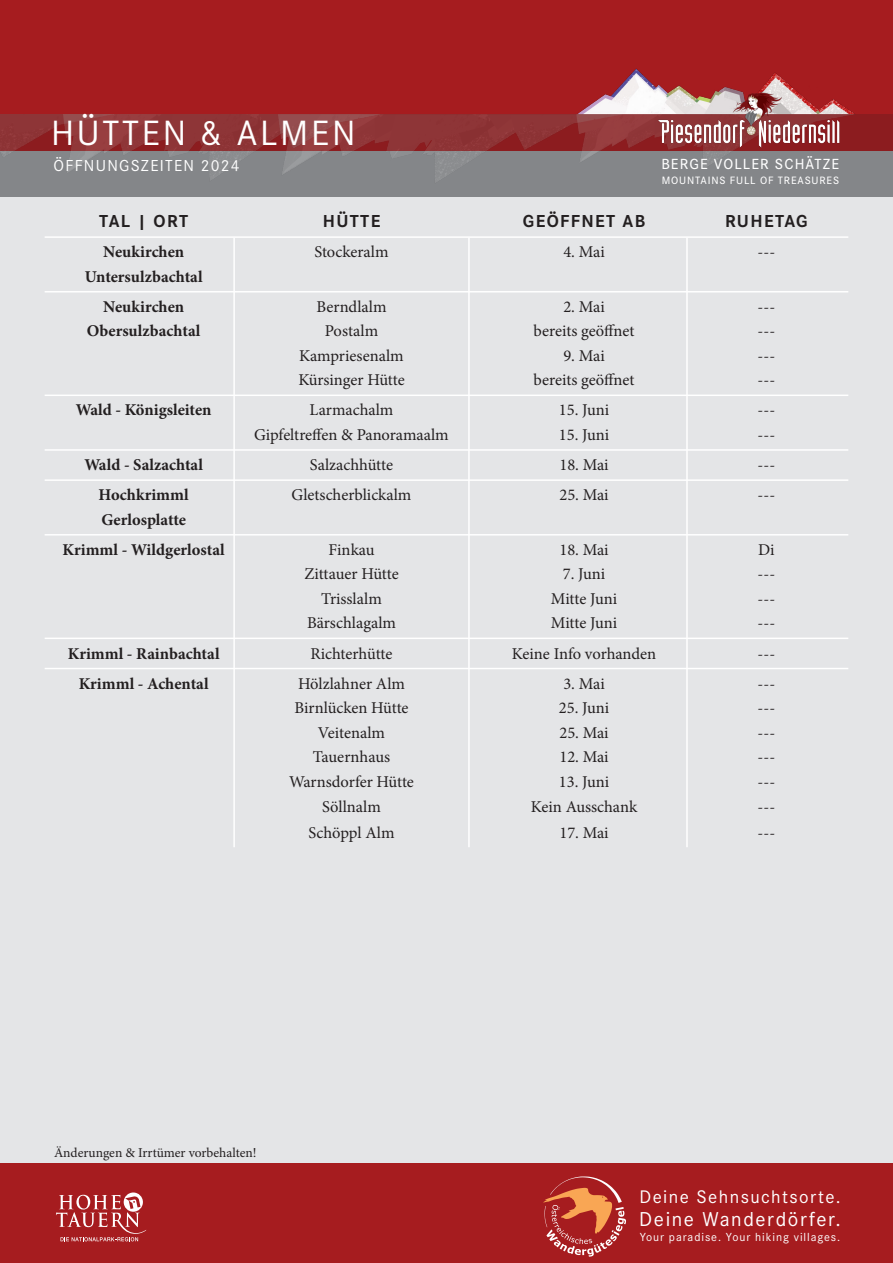
<style>
.page{position:relative;width:893px;height:1263px;background:#fff}
.page>*{position:absolute;margin:0;border:0;box-sizing:border-box;transform-origin:0 0}
.t1{font:36.45px "Corporate S Pro";letter-spacing:.075em;color:#fff}
.t2{font:20.85px "Corporate S Pro";letter-spacing:.075em;color:#fff}
.t3{font:18.9px "Corporate S Pro";letter-spacing:.075em;color:#fff}
.t4{font:700 18px "Corporate S Pro";letter-spacing:.075em;color:#231f20}
.t5{font:16.5px "Minion Pro";letter-spacing:-.005em;color:#231f20}
.t6{font:700 16.5px "Minion Pro";color:#231f20}
.t7{font:16.5px "Corporate S Pro";letter-spacing:.075em;color:#fff}
.t8{font:500 15.15px "Corporate S Pro";letter-spacing:.075em;color:#fff}
.t9{font:13.5px "Minion Pro";color:#231f20}
.t10{font:12.15px "Corporate S Pro";letter-spacing:.075em;color:#fff}
.t11{font:500 11.1px "Corporate S Pro";letter-spacing:.075em;color:#fff}
</style>
<div class="page">
<div style="left:0;top:1163px;width:893px;height:100px;background:#a61c1f"></div>
<svg style="left:543px;top:1176px;width:83px;height:80px"></svg>
<svg style="left:56px;top:1192px;width:90px;height:49px"></svg>
<div style="left:1px;top:196px;width:892px;height:967px;background:#e4e5e7"></div>
<hr style="left:468px;top:238px;width:2px;height:609px;background:#fff">
<hr style="left:686px;top:238px;width:2px;height:609px;background:#fff">
<hr style="left:233px;top:238px;width:2px;height:609px;background:#fff">
<hr style="left:45px;top:236px;width:803px;height:2px;background:#fff">
<hr style="left:45px;top:449px;width:803px;height:2px;background:#fff">
<hr style="left:45px;top:479px;width:803px;height:2px;background:#fff">
<hr style="left:45px;top:638px;width:803px;height:1px;background:#fff">
<div style="left:0;top:0;width:893px;height:150px;background:#a61c1f"></div>
<img style="left:387px;top:68px;width:477px;height:129px">
<img style="left:0;top:151px;width:387px;height:59px">
<svg style="left:0;top:114px;width:893px;height:37px;background:#8f3234"></svg>
<img style="left:656px;top:68px;width:186px;height:83px">
<div style="left:848px;top:151px;width:45px;height:45px;background:#848689"></div>
<hr style="left:45px;top:291px;width:803px;height:1px;background:#fff">
<hr style="left:45px;top:395px;width:803px;height:1px;background:#fff">
<hr style="left:45px;top:534px;width:803px;height:1px;background:#fff">
<hr style="left:45px;top:668px;width:803px;height:1px;background:#fff">
<p class="t1" style="left:51px;top:106px;width:306px">HÜTTEN &amp; ALMEN</p>
<p class="t7" style="left:54px;top:154px;width:188px">ÖFFNUNGSZEITEN 2024</p>
<p class="t8" style="left:661px;top:152px;width:179px">BERGE VOLLER SCHÄTZE</p>
<p class="t11" style="left:662px;top:172px;width:179px">MOUNTAINS FULL OF TREASURES</p>
<p class="t4" style="left:99px;top:207px;width:90px">TAL | ORT</p>
<p class="t6" style="left:103px;top:240px;width:82px">Neukirchen</p>
<p class="t6" style="left:85px;top:265px;width:119px">Untersulzbachtal</p>
<p class="t4" style="left:323px;top:207px;width:59px">HÜTTE</p>
<p class="t5" style="left:314px;top:241px;width:76px">Stockeralm</p>
<p class="t4" style="left:523px;top:207px;width:124px">GEÖFFNET AB</p>
<p class="t5" style="left:563px;top:241px;width:43px">4. Mai</p>
<p class="t4" style="left:725px;top:207px;width:84px">RUHETAG</p>
<p class="t5" style="left:758px;top:241px;width:19px">---</p>
<p class="t6" style="left:103px;top:295px;width:82px">Neukirchen</p>
<p class="t6" style="left:87px;top:319px;width:115px">Obersulzbachtal</p>
<p class="t5" style="left:316px;top:296px;width:72px">Berndlalm</p>
<p class="t5" style="left:325px;top:320px;width:55px">Postalm</p>
<p class="t5" style="left:299px;top:344px;width:106px">Kampriesenalm</p>
<p class="t5" style="left:298px;top:369px;width:108px">Kürsinger Hütte</p>
<p class="t5" style="left:563px;top:296px;width:43px">2. Mai</p>
<p class="t5" style="left:534px;top:320px;width:102px">bereits geöffnet</p>
<p class="t5" style="left:563px;top:344px;width:43px">9. Mai</p>
<p class="t5" style="left:534px;top:369px;width:102px">bereits geöffnet</p>
<p class="t5" style="left:758px;top:296px;width:19px">---</p>
<p class="t5" style="left:758px;top:320px;width:19px">---</p>
<p class="t5" style="left:758px;top:344px;width:19px">---</p>
<p class="t5" style="left:758px;top:369px;width:19px">---</p>
<p class="t6" style="left:76px;top:399px;width:137px">Wald - Königsleiten</p>
<p class="t5" style="left:310px;top:399px;width:85px">Larmachalm</p>
<p class="t5" style="left:254px;top:424px;width:196px">Gipfeltreffen &amp; Panoramaalm</p>
<p class="t5" style="left:559px;top:399px;width:52px">15. Juni</p>
<p class="t5" style="left:559px;top:424px;width:52px">15. Juni</p>
<p class="t5" style="left:758px;top:399px;width:19px">---</p>
<p class="t5" style="left:758px;top:424px;width:19px">---</p>
<p class="t6" style="left:84px;top:453px;width:120px">Wald - Salzachtal</p>
<p class="t5" style="left:310px;top:454px;width:85px">Salzachhütte</p>
<p class="t5" style="left:559px;top:454px;width:51px">18. Mai</p>
<p class="t5" style="left:758px;top:454px;width:19px">---</p>
<p class="t6" style="left:99px;top:483px;width:92px">Hochkrimml</p>
<p class="t6" style="left:101px;top:508px;width:86px">Gerlosplatte</p>
<p class="t5" style="left:292px;top:484px;width:121px">Gletscherblickalm</p>
<p class="t5" style="left:559px;top:484px;width:51px">25. Mai</p>
<p class="t5" style="left:758px;top:484px;width:19px">---</p>
<p class="t6" style="left:63px;top:538px;width:164px">Krimml - Wildgerlostal</p>
<p class="t5" style="left:328px;top:539px;width:48px">Finkau</p>
<p class="t5" style="left:304px;top:563px;width:96px">Zittauer Hütte</p>
<p class="t5" style="left:321px;top:587px;width:62px">Trisslalm</p>
<p class="t5" style="left:307px;top:612px;width:91px">Bärschlagalm</p>
<p class="t5" style="left:559px;top:539px;width:51px">18. Mai</p>
<p class="t5" style="left:563px;top:563px;width:44px">7. Juni</p>
<p class="t5" style="left:551px;top:587px;width:68px">Mitte Juni</p>
<p class="t5" style="left:551px;top:612px;width:68px">Mitte Juni</p>
<p class="t5" style="left:758px;top:539px;width:18px">Di</p>
<p class="t5" style="left:758px;top:563px;width:19px">---</p>
<p class="t5" style="left:758px;top:587px;width:19px">---</p>
<p class="t5" style="left:758px;top:612px;width:19px">---</p>
<p class="t6" style="left:68px;top:642px;width:153px">Krimml - Rainbachtal</p>
<p class="t5" style="left:311px;top:642px;width:83px">Richterhütte</p>
<p class="t5" style="left:512px;top:642px;width:146px">Keine Info vorhanden</p>
<p class="t5" style="left:758px;top:642px;width:19px">---</p>
<p class="t6" style="left:79px;top:672px;width:131px">Krimml - Achental</p>
<p class="t5" style="left:298px;top:672px;width:108px">Hölzlahner Alm</p>
<p class="t5" style="left:294px;top:697px;width:116px">Birnlücken Hütte</p>
<p class="t5" style="left:318px;top:721px;width:69px">Veitenalm</p>
<p class="t5" style="left:313px;top:746px;width:79px">Tauernhaus</p>
<p class="t5" style="left:289px;top:770px;width:126px">Warnsdorfer Hütte</p>
<p class="t5" style="left:322px;top:796px;width:60px">Söllnalm</p>
<p class="t5" style="left:309px;top:822px;width:87px">Schöppl Alm</p>
<p class="t5" style="left:563px;top:672px;width:43px">3. Mai</p>
<p class="t5" style="left:559px;top:697px;width:52px">25. Juni</p>
<p class="t5" style="left:559px;top:721px;width:51px">25. Mai</p>
<p class="t5" style="left:559px;top:746px;width:51px">12. Mai</p>
<p class="t5" style="left:559px;top:770px;width:52px">13. Juni</p>
<p class="t5" style="left:531px;top:796px;width:108px">Kein Ausschank</p>
<p class="t5" style="left:559px;top:822px;width:51px">17. Mai</p>
<p class="t5" style="left:758px;top:672px;width:19px">---</p>
<p class="t5" style="left:758px;top:697px;width:19px">---</p>
<p class="t5" style="left:758px;top:721px;width:19px">---</p>
<p class="t5" style="left:758px;top:746px;width:19px">---</p>
<p class="t5" style="left:758px;top:770px;width:19px">---</p>
<p class="t5" style="left:758px;top:796px;width:19px">---</p>
<p class="t5" style="left:758px;top:822px;width:19px">---</p>
<p class="t9" style="left:54px;top:1144px;width:204px">Änderungen &amp; Irrtümer vorbehalten!</p>
<p class="t3" style="left:639px;top:1183px;width:203px">Deine Sehnsuchtsorte.</p>
<p class="t10" style="left:640px;top:1228px;width:202px">Your paradise. Your hiking villages.</p>
<p class="t2" style="left:639px;top:1204px;width:203px">Deine Wanderdörfer.</p>
</div>
